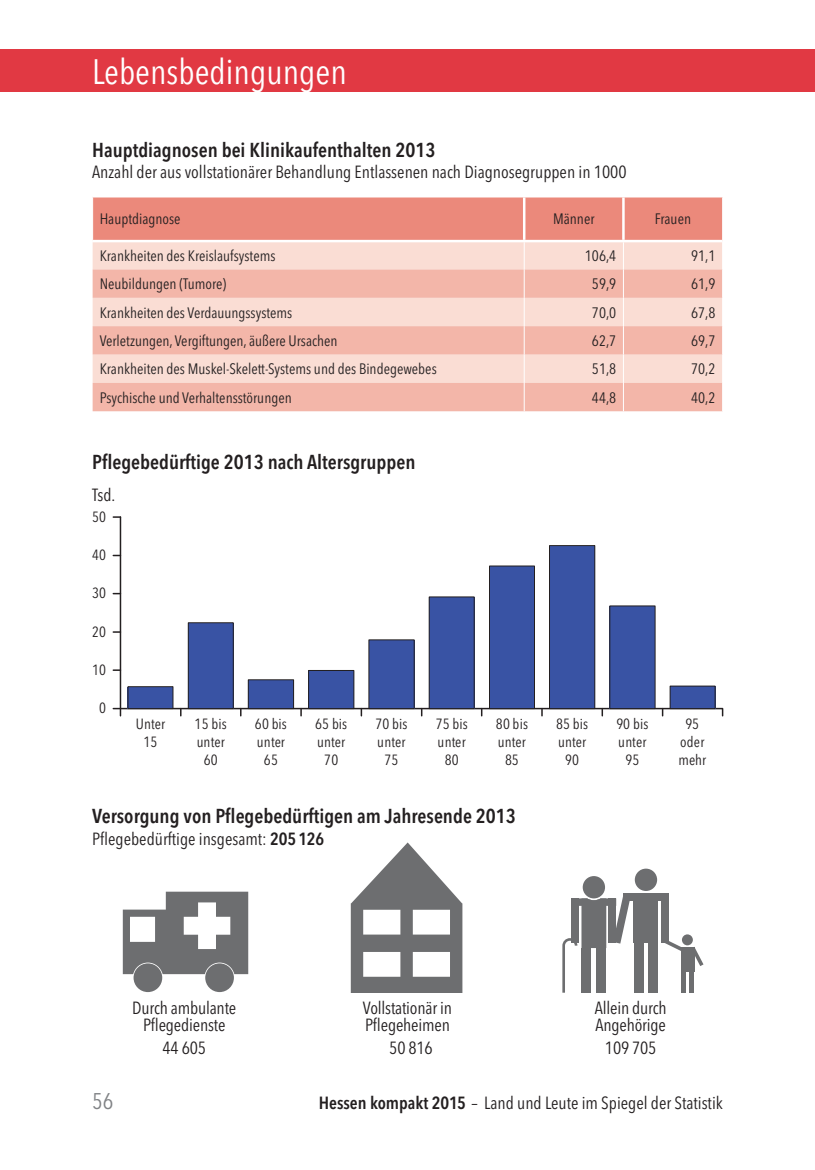
<style>
.page{position:relative;width:815px;height:1170px;background:#fff}
.page>*{position:absolute;margin:0;border:0;box-sizing:border-box;transform-origin:0 0}
.t1{font:condensed 35px "Avenir Next LT Pro";color:#fff}
.t2{font:condensed 22.5px "Avenir Next LT Pro";color:#808285}
.t3{font:600 condensed 20px "Avenir Next LT Pro";color:#231f20}
.t4{font:condensed 17.5px/17px "Avenir Next LT Pro";color:#231f20}
.t5{font:condensed 15px "Avenir Next LT Pro";color:#231f20}
.t6{font:condensed 14.75px/17.8px "Avenir Next LT Pro";letter-spacing:.005em;color:#231f20;text-align:center}
.s1{font-weight:600}
</style>
<div class="page">
<div style="left:0;top:50px;width:815px;height:42px;background:#e13943"></div>
<svg style="left:113px;top:669px;width:7px;height:2px"></svg>
<svg style="left:113px;top:554px;width:7px;height:2px"></svg>
<svg style="left:113px;top:516px;width:7px;height:2px"></svg>
<hr style="left:120px;top:517px;width:1px;height:191px;background:#231f20">
<svg style="left:113px;top:707px;width:611px;height:10px"></svg>
<div style="left:128px;top:686px;width:45px;height:22px;background:#3953a4"></div>
<div style="left:128px;top:686px;width:45px;height:22px;border:1px solid #231f20"></div>
<div style="left:188px;top:622px;width:45px;height:86px;background:#3953a4"></div>
<div style="left:188px;top:622px;width:46px;height:86px;border:1px solid #231f20"></div>
<div style="left:248px;top:679px;width:46px;height:29px;background:#3953a4"></div>
<div style="left:248px;top:679px;width:46px;height:29px;border:1px solid #231f20"></div>
<div style="left:309px;top:670px;width:45px;height:38px;background:#3953a4"></div>
<div style="left:308px;top:670px;width:46px;height:38px;border:1px solid #231f20"></div>
<div style="left:369px;top:639px;width:45px;height:69px;background:#3953a4"></div>
<div style="left:429px;top:597px;width:45px;height:111px;background:#3953a4"></div>
<div style="left:429px;top:596px;width:45px;height:112px;border:1px solid #231f20"></div>
<div style="left:489px;top:566px;width:45px;height:142px;background:#3953a4"></div>
<div style="left:489px;top:565px;width:46px;height:143px;border:1px solid #231f20"></div>
<div style="left:549px;top:545px;width:46px;height:163px;background:#3953a4"></div>
<div style="left:549px;top:545px;width:46px;height:163px;border:1px solid #231f20"></div>
<div style="left:610px;top:606px;width:45px;height:102px;background:#3953a4"></div>
<div style="left:609px;top:605px;width:46px;height:103px;border:1px solid #231f20"></div>
<div style="left:670px;top:686px;width:45px;height:22px;background:#3953a4"></div>
<div style="left:670px;top:685px;width:45px;height:23px;border:1px solid #231f20"></div>
<div style="left:634px;top:893px;width:24px;height:50px;background:#6d6e70"></div>
<div style="left:624px;top:893px;width:44px;height:7px;background:#6d6e70"></div>
<div style="left:661px;top:893px;width:7px;height:50px;background:#6d6e70"></div>
<div style="left:634px;top:943px;width:9px;height:49px;background:#6d6e70"></div>
<div style="left:648px;top:943px;width:10px;height:49px;background:#6d6e70"></div>
<div style="left:635px;top:868px;width:22px;height:22px;background:#6d6e70;border-radius:50%"></div>
<div style="left:681px;top:946px;width:13px;height:25px;background:#6d6e70"></div>
<svg style="left:691px;top:946px;width:12px;height:20px"></svg>
<div style="left:681px;top:967px;width:5px;height:25px;background:#6d6e70"></div>
<div style="left:689px;top:967px;width:5px;height:25px;background:#6d6e70"></div>
<div style="left:682px;top:934px;width:11px;height:11px;background:#6d6e70;border-radius:50%"></div>
<svg style="left:665px;top:939px;width:19px;height:12px"></svg>
<div style="left:583px;top:876px;width:22px;height:22px;background:#6d6e70;border-radius:50%"></div>
<svg style="left:562px;top:893px;width:69px;height:99px"></svg>
<div style="left:134px;top:963px;width:28px;height:28px;background:#6d6e70;border-radius:50%"></div>
<div style="left:205px;top:963px;width:29px;height:28px;background:#6d6e70;border-radius:50%"></div>
<svg style="left:123px;top:891px;width:125px;height:83px"></svg>
<svg style="left:351px;top:842px;width:111px;height:150px"></svg>
<svg style="left:93px;top:197px;width:630px;height:214px;background:#f4bdb1"></svg>
<hr style="left:92px;top:240px;width:630px;height:2px;background:#fff">
<h1 class="t1" style="left:92px;top:54px;width:256px">Lebensbedingungen</h1>
<h3 class="t3" style="left:92px;top:140px;width:345px">Hauptdiagnosen bei Klinikaufenthalten 2013</h3>
<p class="t4" style="left:92px;top:164px;width:536px">Anzahl der aus vollstationärer Behandlung Entlassenen nach Diagnosegruppen in 1000</p>
<p class="t5" style="left:100px;top:211px;width:82px">Hauptdiagnose</p>
<p class="t5" style="left:553px;top:211px;width:43px">Männer</p>
<p class="t5" style="left:655px;top:211px;width:38px">Frauen</p>
<p class="t5" style="left:100px;top:248px;width:177px">Krankheiten des Kreislaufsystems</p>
<p class="t5" style="left:585px;top:248px;width:33px">106,4</p>
<p class="t5" style="left:691px;top:248px;width:26px">91,1</p>
<p class="t5" style="left:100px;top:276px;width:128px">Neubildungen (Tumore)</p>
<p class="t5" style="left:592px;top:276px;width:26px">59,9</p>
<p class="t5" style="left:691px;top:276px;width:26px">61,9</p>
<p class="t5" style="left:100px;top:305px;width:194px">Krankheiten des Verdauungssystems</p>
<p class="t5" style="left:592px;top:305px;width:26px">70,0</p>
<p class="t5" style="left:691px;top:305px;width:26px">67,8</p>
<p class="t5" style="left:100px;top:333px;width:239px">Verletzungen, Vergiftungen, äußere Ursachen</p>
<p class="t5" style="left:592px;top:333px;width:26px">62,7</p>
<p class="t5" style="left:691px;top:333px;width:26px">69,7</p>
<p class="t5" style="left:100px;top:361px;width:339px">Krankheiten des Muskel-Skelett-Systems und des Bindegewebes</p>
<p class="t5" style="left:592px;top:361px;width:26px">51,8</p>
<p class="t5" style="left:691px;top:361px;width:26px">70,2</p>
<p class="t5" style="left:100px;top:390px;width:194px">Psychische und Verhaltensstörungen</p>
<p class="t5" style="left:592px;top:390px;width:26px">44,8</p>
<p class="t5" style="left:691px;top:390px;width:26px">40,2</p>
<h3 class="t3" style="left:92px;top:452px;width:325px">Pflegebedürftige 2013 nach Altersgruppen</h3>
<p class="t4" style="left:92px;top:487px;width:25px">Tsd.</p>
<p class="t6" style="left:92px;top:508px;width:15px">50</p>
<p class="t6" style="left:92px;top:546px;width:15px">40</p>
<p class="t6" style="left:92px;top:584px;width:15px">30</p>
<p class="t6" style="left:92px;top:623px;width:15px">20</p>
<p class="t6" style="left:92px;top:661px;width:15px">10</p>
<p class="t6" style="left:99px;top:699px;width:8px">0</p>
<p class="t6" style="left:136px;top:715px;width:31px">Unter<br>15</p>
<p class="t6" style="left:195px;top:715px;width:34px">15 bis unter<br>60</p>
<p class="t6" style="left:255px;top:715px;width:33px">60 bis unter<br>65</p>
<p class="t6" style="left:315px;top:715px;width:33px">65 bis unter<br>70</p>
<p class="t6" style="left:375px;top:715px;width:33px">70 bis unter<br>75</p>
<p class="t6" style="left:436px;top:715px;width:33px">75 bis unter<br>80</p>
<p class="t6" style="left:496px;top:715px;width:34px">80 bis unter<br>85</p>
<p class="t6" style="left:556px;top:715px;width:33px">85 bis unter<br>90</p>
<p class="t6" style="left:616px;top:715px;width:33px">90 bis unter<br>95</p>
<p class="t6" style="left:678px;top:715px;width:29px">95 oder mehr</p>
<h3 class="t3" style="left:92px;top:806px;width:425px">Versorgung von Pflegebedürftigen am Jahresende 2013</h3>
<p class="t4" style="left:92px;top:830px;width:234px">Pflegebedürftige insgesamt: <span class="s1">205 126</span></p>
<p class="t4" style="left:132px;top:1000px;width:106px;text-align:center">Durch ambulante<br>Pflegedienste</p>
<p class="t4" style="left:163px;top:1039px;width:45px">44 605</p>
<p class="t4" style="left:363px;top:1000px;width:91px">Vollstationär in<br>Pflegeheimen</p>
<p class="t4" style="left:389px;top:1039px;width:45px">50 816</p>
<p class="t4" style="left:595px;top:1000px;width:73px">Allein durch<br>Angehörige</p>
<p class="t4" style="left:605px;top:1039px;width:53px">109 705</p>
<h2 class="t2" style="left:92px;top:1089px;width:23px">56</h2>
<p class="t4" style="left:319px;top:1095px;width:406px"><span class="s1">Hessen kompakt 2015</span> – Land und Leute im Spiegel der Statistik</p>
</div>
